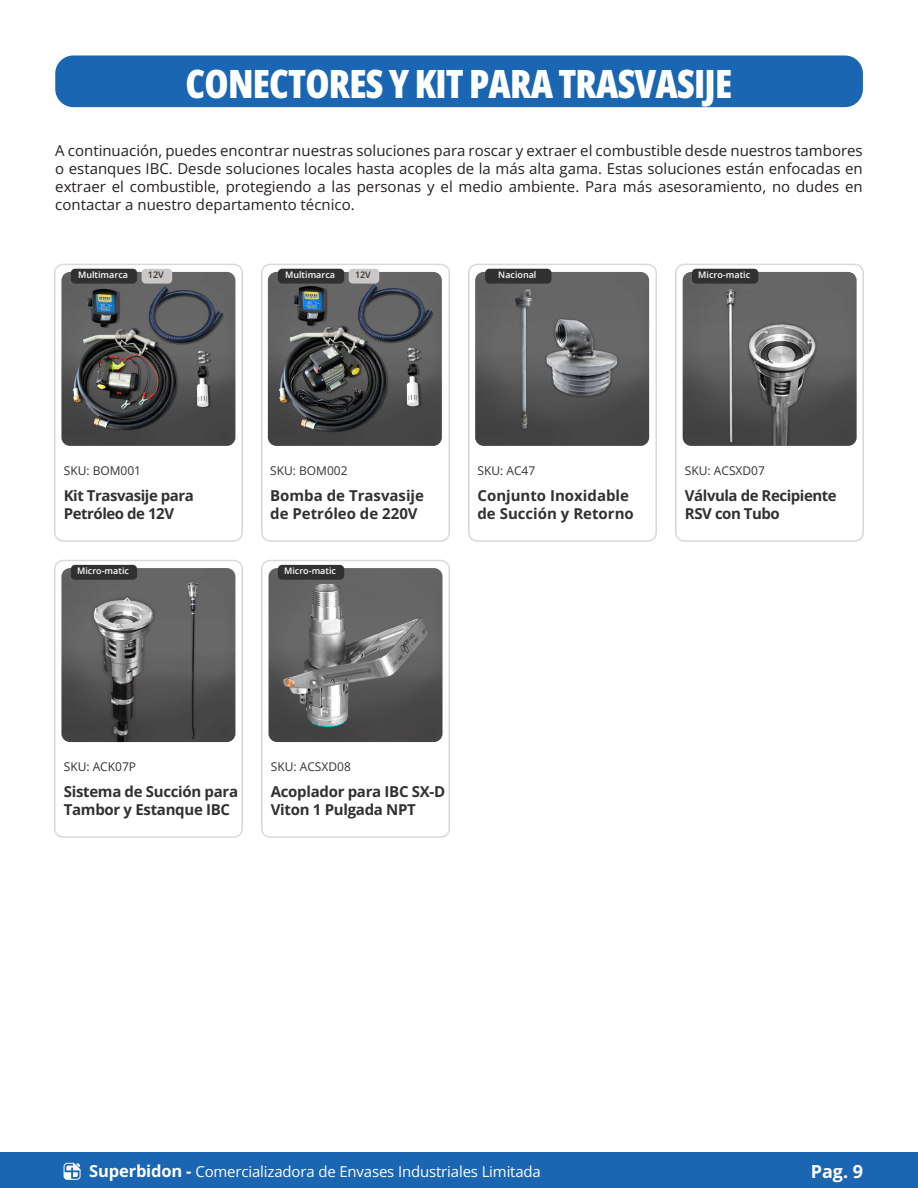
<style>
.page{position:relative;width:918px;height:1188px;background:#fff}
.page>*{position:absolute;margin:0;border:0;box-sizing:border-box;transform-origin:0 0}
.t1{font:800 39px "Open Sans Condensed";letter-spacing:-.02em;color:#fff}
.t2{font:700 18px "Open Sans";color:#fff}
.t3{font:15px/18px "Open Sans";color:#231f20;text-align:justify}
.t4{font:700 15px/18px "Open Sans";letter-spacing:-.02em;color:#323131}
.t5{font:700 15px/18px "Open Sans";color:#323131}
.t6{font:15px "Open Sans";letter-spacing:-.01em;color:#fff}
.t7{font:12px "Open Sans";color:#323131}
.t8{font:600 9px "Open Sans";color:#fff}
.t9{font:600 9px "Open Sans";letter-spacing:-.01em;color:#323131}
.s1{font-weight:700;font-size:16.5px}
</style>
<div class="page">
<div style="left:0;top:1153px;width:918px;height:35px;background:#1a66b2"></div>
<svg style="left:64px;top:1163px;width:16px;height:17px"></svg>
<div style="left:55px;top:55px;width:808px;height:52px;background:#1a66b2;border-radius:18px"></div>
<div style="left:54px;top:560px;width:189px;height:278px;border:2px solid #393d3f;border-radius:9px"></div>
<div style="left:261px;top:560px;width:189px;height:278px;border:2px solid #393d3f;border-radius:9px"></div>
<div style="left:54px;top:264px;width:189px;height:278px;border:2px solid #393d3f;border-radius:9px"></div>
<div style="left:261px;top:264px;width:189px;height:278px;border:2px solid #393d3f;border-radius:9px"></div>
<div style="left:468px;top:264px;width:189px;height:278px;border:2px solid #393d3f;border-radius:9px"></div>
<div style="left:675px;top:264px;width:189px;height:278px;border:2px solid #393d3f;border-radius:9px"></div>
<img style="left:61px;top:272px;width:174px;height:174px">
<img style="left:61px;top:568px;width:174px;height:174px">
<img style="left:269px;top:568px;width:174px;height:174px">
<img style="left:268px;top:272px;width:174px;height:174px">
<img style="left:475px;top:272px;width:174px;height:174px">
<img style="left:683px;top:272px;width:174px;height:174px">
<div style="left:71px;top:269px;width:66px;height:15px;background:#323131;border-radius:4px"></div>
<div style="left:485px;top:269px;width:66px;height:15px;background:#323131;border-radius:4px"></div>
<div style="left:692px;top:269px;width:66px;height:15px;background:#323131;border-radius:4px"></div>
<div style="left:71px;top:565px;width:66px;height:15px;background:#323131;border-radius:4px"></div>
<div style="left:278px;top:565px;width:66px;height:15px;background:#323131;border-radius:4px"></div>
<div style="left:278px;top:269px;width:66px;height:15px;background:#323131;border-radius:4px"></div>
<div style="left:142px;top:269px;width:30px;height:15px;background:#cac8c7;border-radius:4px"></div>
<div style="left:349px;top:269px;width:30px;height:15px;background:#cac8c7;border-radius:4px"></div>
<p class="t1" style="left:186px;top:54px;width:548px">CONECTORES Y KIT PARA TRASVASIJE</p>
<p class="t3" style="left:55px;top:142px;width:809px">A continuación, puedes encontrar nuestras soluciones para roscar y extraer el combustible desde nuestros tambores o estanques IBC. Desde soluciones locales hasta acoples de la más alta gama. Estas soluciones están enfocadas en extraer el combustible, protegiendo a las personas y el medio ambiente. Para más asesoramiento, no dudes en contactar a nuestro departamento técnico.</p>
<p class="t8" style="left:78px;top:269px;width:51px">Multimarca</p>
<p class="t8" style="left:498px;top:269px;width:40px">Nacional</p>
<p class="t8" style="left:698px;top:269px;width:53px">Micro-matic</p>
<p class="t9" style="left:148px;top:269px;width:17px">12V</p>
<p class="t8" style="left:285px;top:269px;width:51px">Multimarca</p>
<p class="t9" style="left:355px;top:269px;width:17px">12V</p>
<p class="t7" style="left:64px;top:462px;width:79px">SKU: BOM001</p>
<p class="t4" style="left:64px;top:486px;width:132px">Kit Trasvasije para<br>Petróleo de 12V</p>
<p class="t7" style="left:270px;top:462px;width:79px">SKU: BOM002</p>
<p class="t7" style="left:477px;top:462px;width:59px">SKU: AC47</p>
<p class="t7" style="left:685px;top:462px;width:82px">SKU: ACSXD07</p>
<p class="t5" style="left:270px;top:486px;width:155px">Bomba de Trasvasije de Petróleo de 220V</p>
<p class="t5" style="left:477px;top:486px;width:158px">Conjunto Inoxidable de Succión y Retorno</p>
<p class="t4" style="left:685px;top:486px;width:153px">Válvula de Recipiente<br>RSV con Tubo</p>
<p class="t8" style="left:77px;top:565px;width:53px">Micro-matic</p>
<p class="t8" style="left:284px;top:565px;width:53px">Micro-matic</p>
<p class="t7" style="left:64px;top:759px;width:74px">SKU: ACK07P</p>
<p class="t7" style="left:271px;top:759px;width:82px">SKU: ACSXD08</p>
<p class="t4" style="left:64px;top:782px;width:176px">Sistema de Succión para<br>Tambor y Estanque IBC</p>
<p class="t4" style="left:271px;top:782px;width:176px">Acoplador para IBC SX-D<br>Viton 1 Pulgada NPT</p>
<p class="t6" style="left:89px;top:1161px;width:453px"><span class="s1">Superbidon -</span> Comercializadora de Envases Industriales Limitada</p>
<p class="t2" style="left:811px;top:1159px;width:54px">Pag. 9</p>
</div>
